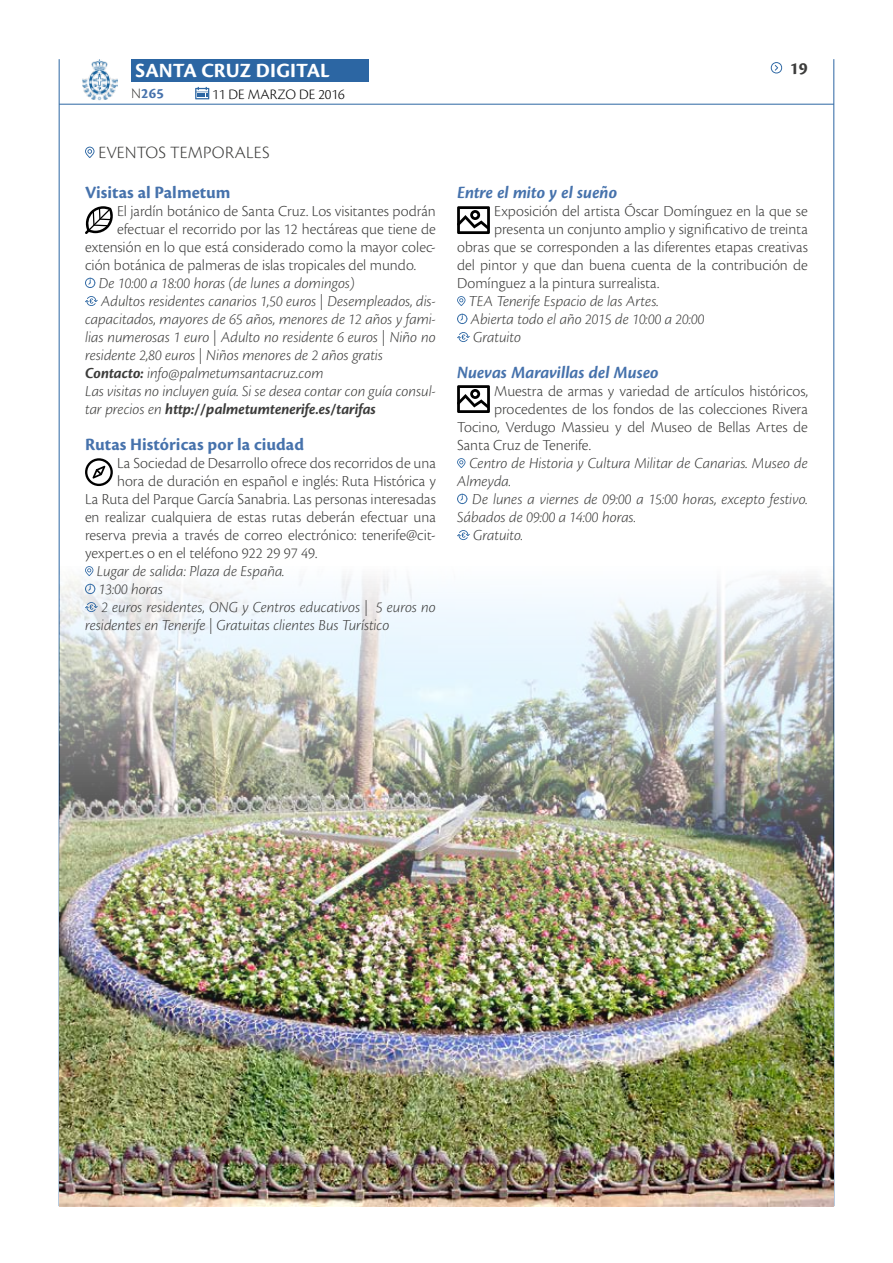
<style>
.page{position:relative;width:893px;height:1263px;background:#fff}
.page>*{position:absolute;margin:0;border:0;box-sizing:border-box;transform-origin:0 0}
.t1{font:700 21px "Cronos Pro";letter-spacing:.005em;color:#fff}
.t2{font:700 18px "Cronos Pro";letter-spacing:.005em;color:#4672ac}
.t3{font:18px "Cronos Pro Bold Disp It";letter-spacing:-.005em;color:#4672ac}
.t4{font:300 18px "Cronos Pro";letter-spacing:.01em;color:#3c3c3b}
.t5{font:700 18px "Cronos Pro";color:#3c3c3b}
.t6{font:300 15.9px "Cronos Pro";color:#3c3c3b}
.t7{font:italic 300 15.9px/18px "Cronos Pro";letter-spacing:-.005em;color:#3c3c3b}
.t8{font:15.9px "Cronos Pro Bold Disp It";color:#3c3c3b}
.t9{font:300 15px "Cronos Pro";color:#000}
.t10{font:700 15px "Cronos Pro";color:#4672ac}
.s1{font-weight:300;color:#3c3c3b}
.s2{font-family:"Cronos Pro Bold Disp It";font-weight:400;font-style:normal}
.s3{font-family:"Cronos Pro";font-weight:300;font-style:italic}
</style>
<div class="page">
<hr style="left:59px;top:104px;width:775px;height:1px;background:#2c66a3">
<div style="left:131px;top:59px;width:238px;height:23px;background:#2c66a3"></div>
<svg style="left:195px;top:87px;width:14px;height:12px"></svg>
<img style="left:82px;top:59px;width:36px;height:42px">
<hr style="left:59px;top:59px;width:1px;height:1147px;background:#2c66a3">
<hr style="left:833px;top:59px;width:1px;height:1147px;background:#2c66a3">
<svg style="left:771px;top:62px;width:12px;height:11px"></svg>
<img style="left:60px;top:569px;width:773px;height:637px">
<svg style="left:85px;top:147px;width:9px;height:11px"></svg>
<svg style="left:85px;top:278px;width:10px;height:10px"></svg>
<svg style="left:85px;top:296px;width:13px;height:10px"></svg>
<svg style="left:85px;top:566px;width:8px;height:10px"></svg>
<svg style="left:85px;top:584px;width:10px;height:10px"></svg>
<svg style="left:85px;top:602px;width:13px;height:10px"></svg>
<svg style="left:85px;top:206px;width:28px;height:28px"></svg>
<svg style="left:85px;top:458px;width:28px;height:28px"></svg>
<svg style="left:457px;top:296px;width:8px;height:10px"></svg>
<svg style="left:457px;top:314px;width:10px;height:10px"></svg>
<svg style="left:457px;top:332px;width:13px;height:10px"></svg>
<svg style="left:457px;top:458px;width:8px;height:10px"></svg>
<svg style="left:457px;top:494px;width:10px;height:10px"></svg>
<svg style="left:457px;top:530px;width:13px;height:10px"></svg>
<svg style="left:457px;top:206px;width:33px;height:28px"></svg>
<svg style="left:457px;top:385px;width:33px;height:28px"></svg>
<h1 class="t1" style="left:136px;top:59px;width:196px">SANTA CRUZ DIGITAL</h1>
<p class="t10" style="left:131px;top:85px;width:34px"><span class="s1">N</span>265</p>
<p class="t9" style="left:212px;top:86px;width:134px">11 DE MARZO DE 2016</p>
<p class="t4" style="left:98px;top:142px;width:173px">EVENTOS TEMPORALES</p>
<p class="t2" style="left:85px;top:182px;width:147px">Visitas al Palmetum</p>
<p class="t6" style="left:117px;top:202px;width:320px">El jardín botánico de Santa Cruz. Los visitantes podrán</p>
<p class="t6" style="left:117px;top:220px;width:320px">efectuar el recorrido por las 12 hectáreas que tiene de</p>
<p class="t6" style="left:85px;top:238px;width:352px">extensión en lo que está considerado como la mayor colec-</p>
<p class="t6" style="left:85px;top:256px;width:332px">ción botánica de palmeras de islas tropicales del mundo.</p>
<p class="t7" style="left:99px;top:274px;width:257px">De 10:00 a 18:00 horas (de lunes a domingos)</p>
<p class="t7" style="left:101px;top:292px;width:336px">Adultos residentes canarios 1,50 euros | Desempleados, dis-</p>
<p class="t7" style="left:85px;top:310px;width:352px">capacitados, mayores de 65 años, menores de 12 años y fami-</p>
<p class="t7" style="left:85px;top:328px;width:352px">lias numerosas 1 euro | Adulto no residente 6 euros | Niño no</p>
<p class="t7" style="left:85px;top:346px;width:299px">residente 2,80 euros | Niños menores de 2 años gratis</p>
<p class="t7" style="left:85px;top:364px;width:240px"><span class="s2">Contacto:</span> info@palmetumsantacruz.com</p>
<p class="t7" style="left:85px;top:382px;width:352px">Las visitas no incluyen guía. Si se desea contar con guía consul-</p>
<p class="t8" style="left:85px;top:400px;width:292px"><span class="s3">tar precios en</span> http://palmetumtenerife.es/tarifas</p>
<p class="t2" style="left:85px;top:434px;width:220px">Rutas Históricas por la ciudad</p>
<p class="t6" style="left:117px;top:454px;width:320px">La Sociedad de Desarrollo ofrece dos recorridos de una</p>
<p class="t6" style="left:117px;top:472px;width:320px">hora de duración en español e inglés: Ruta Histórica y</p>
<p class="t6" style="left:85px;top:490px;width:352px">La Ruta del Parque García Sanabria. Las personas interesadas</p>
<p class="t6" style="left:85px;top:508px;width:352px">en realizar cualquiera de estas rutas deberán efectuar una</p>
<p class="t6" style="left:85px;top:526px;width:352px">reserva previa a través de correo electrónico: tenerife@cit-</p>
<p class="t6" style="left:85px;top:544px;width:234px">yexpert.es o en el teléfono 922 29 97 49.</p>
<p class="t7" style="left:97px;top:562px;width:189px">Lugar de salida: Plaza de España.</p>
<p class="t7" style="left:99px;top:580px;width:66px">13:00 horas</p>
<p class="t7" style="left:102px;top:598px;width:336px">2 euros residentes, ONG y Centros educativos | 5 euros no</p>
<p class="t7" style="left:85px;top:616px;width:306px">residentes en Tenerife | Gratuitas clientes Bus Turístico</p>
<p class="t5" style="left:790px;top:58px;width:20px">19</p>
<p class="t3" style="left:457px;top:182px;width:162px">Entre el mito y el sueño</p>
<p class="t6" style="left:494px;top:202px;width:315px">Exposición del artista Óscar Domínguez en la que se</p>
<p class="t6" style="left:494px;top:220px;width:315px">presenta un conjunto amplio y significativo de treinta</p>
<p class="t6" style="left:457px;top:238px;width:352px">obras que se corresponden a las diferentes etapas creativas</p>
<p class="t6" style="left:457px;top:256px;width:352px">del pintor y que dan buena cuenta de la contribución de</p>
<p class="t6" style="left:457px;top:274px;width:204px">Domínguez a la pintura surrealista.</p>
<p class="t7" style="left:469px;top:292px;width:237px">TEA Tenerife Espacio de las Artes.<br>Abierta todo el año 2015 de 10:00 a 20:00<br>Gratuito</p>
<p class="t3" style="left:457px;top:362px;width:203px">Nuevas Maravillas del Museo</p>
<p class="t6" style="left:494px;top:382px;width:315px">Muestra de armas y variedad de artículos históricos,</p>
<p class="t6" style="left:494px;top:400px;width:315px">procedentes de los fondos de las colecciones Rivera</p>
<p class="t6" style="left:457px;top:418px;width:352px">Tocino, Verdugo Massieu y del Museo de Bellas Artes de</p>
<p class="t6" style="left:457px;top:436px;width:135px">Santa Cruz de Tenerife.</p>
<p class="t7" style="left:457px;top:454px;width:352px;text-indent:12px">Centro de Historia y Cultura Militar de Canarias. Museo de<br>Almeyda.</p>
<p class="t7" style="left:472px;top:490px;width:337px">De lunes a viernes de 09:00 a 15:00 horas, excepto festivo.</p>
<p class="t7" style="left:457px;top:508px;width:180px">Sábados de 09:00 a 14:00 horas.</p>
<p class="t7" style="left:473px;top:526px;width:52px">Gratuito.</p>
</div>
